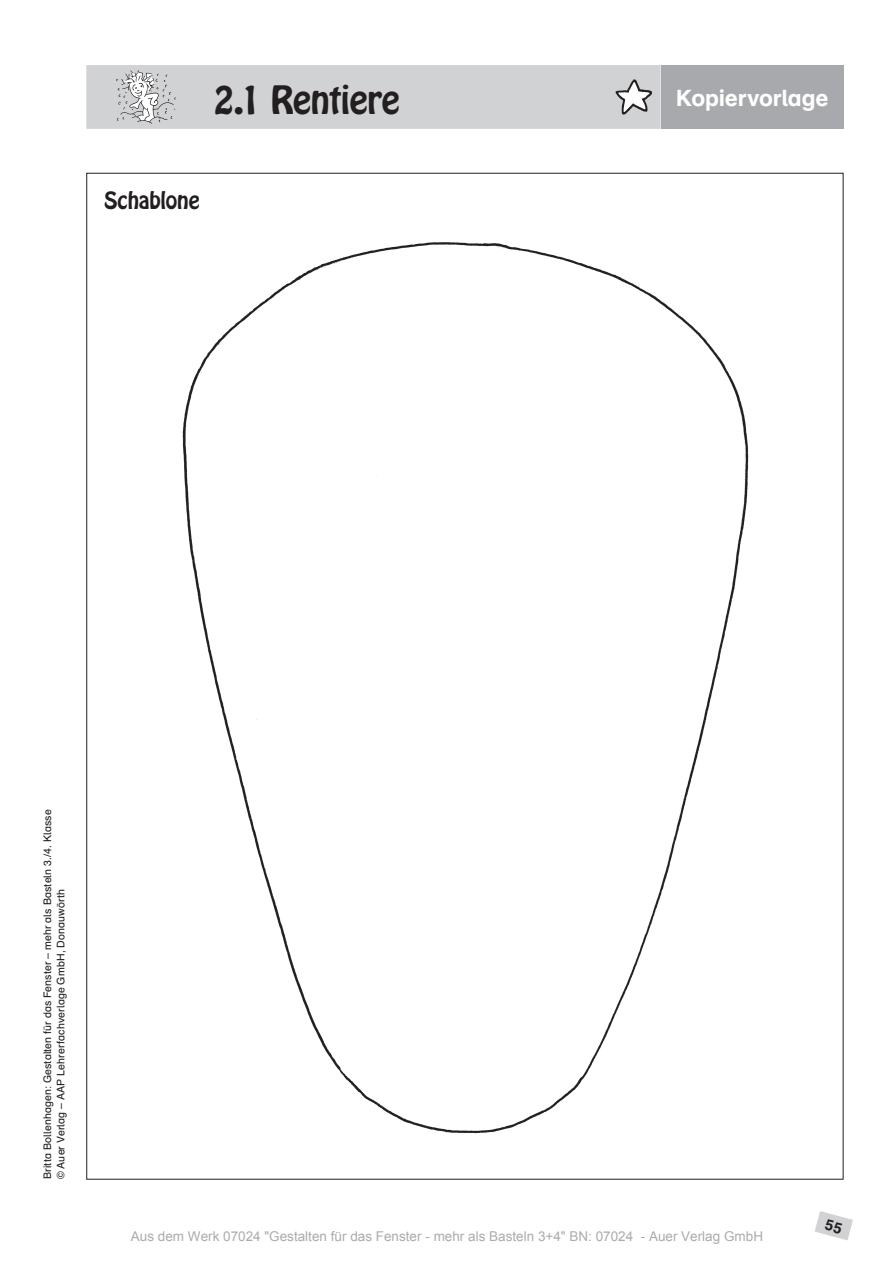
<style>
.page{position:relative;width:894px;height:1263px;background:#fff}
.page>*{position:absolute;margin:0;border:0;box-sizing:border-box;transform-origin:0 0}
.t1{font:34.5px "Hobo Std";letter-spacing:-.015em;color:#231f20}
.t2{font:700 22.5px "Auer Schulbuch";letter-spacing:-.005em;color:#fff}
.t3{font:21px "Hobo Std";letter-spacing:-.01em;color:#231f20}
.t4{font:13.5px "Arial";color:#ababab}
.t5{font:10.5px/13.5px "Auer Schulbuch";letter-spacing:.015em;color:#231f20}
</style>
<div class="page">
<div style="left:86px;top:65px;width:574px;height:64px;background:#d1d2d4"></div>
<div style="left:660px;top:65px;width:183px;height:64px;background:#a8a9ad"></div>
<img style="left:116px;top:71px;width:60px;height:52px">
<img style="left:615px;top:80px;width:37px;height:34px">
<img style="left:182px;top:242px;width:567px;height:892px">
<svg style="left:815px;top:1211px;width:38px;height:29px"></svg>
<h1 class="t1" style="left:214px;top:76px;width:187px">2.1 Rentiere</h1>
<h2 class="t2" style="left:676px;top:84px;width:154px">Kopiervorlage</h2>
<h3 class="t3" style="left:104px;top:185px;width:97px">Schablone</h3>
<p class="t5" style="left:40px;top:1179px;width:371px;rotate:-90deg">Britta Bollenhagen: Gestalten für das Fenster – mehr als Basteln 3./4. Klasse © Auer Verlag – AAP Lehrerfachverlage GmbH, Donauwörth</p>
<p class="t4" style="left:131px;top:1228px;width:633px">Aus dem Werk 07024 "Gestalten für das Fenster - mehr als Basteln 3+4" BN: 07024 - Auer Verlag GmbH</p>
</div>
